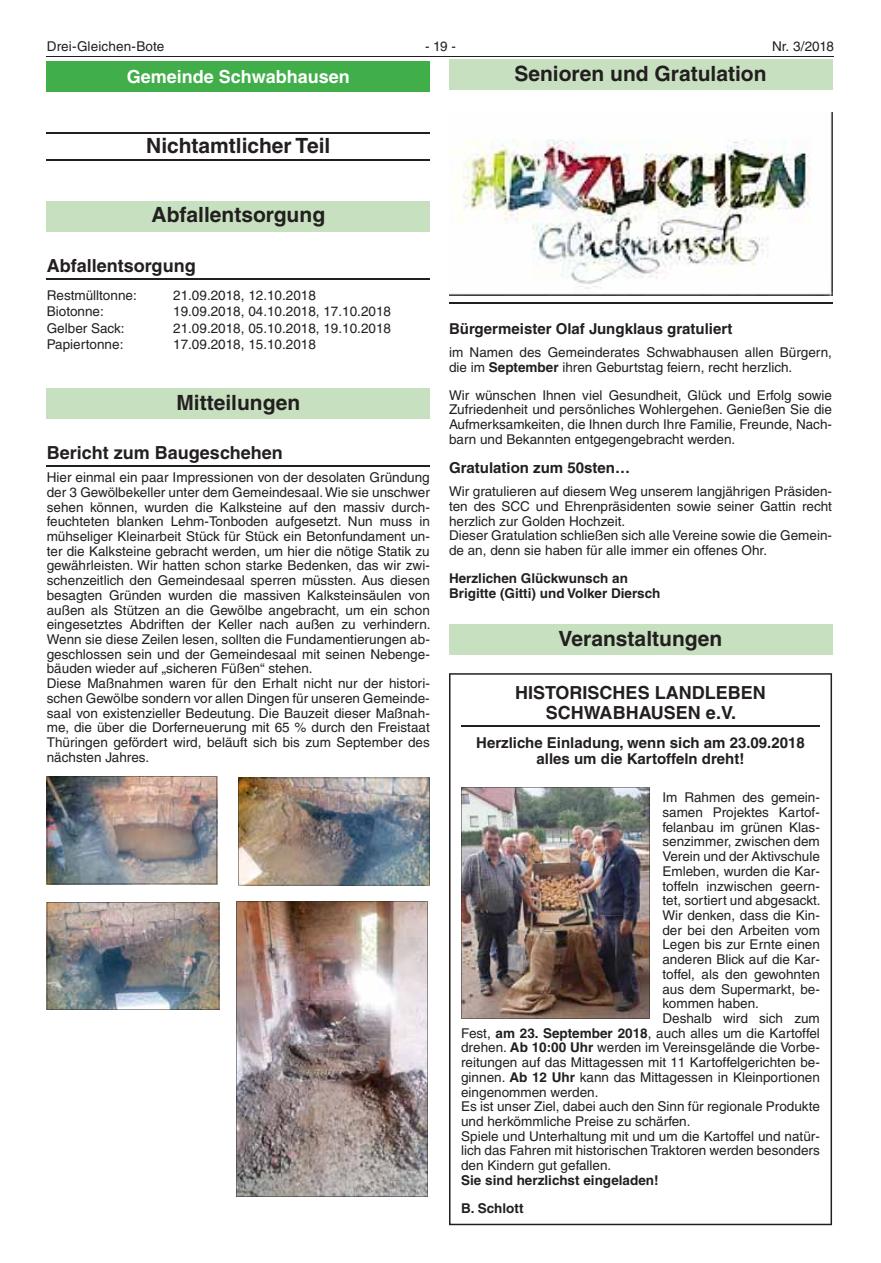
<style>
.page{position:relative;width:881px;height:1263px;background:#fff}
.page>*{position:absolute;margin:0;border:0;box-sizing:border-box;transform-origin:0 0}
.t1{font:700 21px "Helvetica LT";color:#231f20}
.t2{font:700 18px/19.6px "Helvetica LT";color:#231f20;text-align:center}
.t3{font:700 18px "Helvetica LT";color:#fff}
.t4{font:700 15px/16.4px "Helvetica LT";color:#231f20;text-align:center}
.t5{font:13.5px/14.7px "Helvetica LT";color:#231f20}
.t6{font:700 13.5px/14.7px "Helvetica LT";color:#231f20}
.s1{font-weight:700}
</style>
<div class="page">
<hr style="left:47px;top:56px;width:786px;height:1px;background:#231f20">
<div style="left:449px;top:60px;width:382px;height:30px;background:#c7e0bf"></div>
<hr style="left:449px;top:302px;width:382px;height:2px;background:#231f20">
<div style="left:449px;top:625px;width:382px;height:30px;background:#c7e0bf"></div>
<img style="left:449px;top:112px;width:382px;height:184px">
<svg style="left:449px;top:673px;width:382px;height:552px"></svg>
<img style="left:461px;top:787px;width:188px;height:231px">
<div style="left:47px;top:62px;width:382px;height:30px;background:#40ae49"></div>
<hr style="left:47px;top:132px;width:382px;height:2px;background:#231f20">
<hr style="left:47px;top:159px;width:382px;height:2px;background:#231f20">
<div style="left:47px;top:201px;width:382px;height:30px;background:#c7e0bf"></div>
<hr style="left:47px;top:278px;width:382px;height:2px;background:#231f20">
<div style="left:47px;top:388px;width:382px;height:30px;background:#c7e0bf"></div>
<hr style="left:47px;top:465px;width:382px;height:2px;background:#231f20">
<img style="left:47px;top:776px;width:170px;height:108px">
<img style="left:238px;top:778px;width:191px;height:107px">
<img style="left:47px;top:902px;width:172px;height:108px">
<img style="left:236px;top:901px;width:191px;height:296px">
<p class="t5" style="left:47px;top:39px;width:119px">Drei-Gleichen-Bote</p>
<p class="t5" style="left:425px;top:39px;width:32px">- 19 -</p>
<p class="t5" style="left:771px;top:39px;width:63px">Nr. 3/2018</p>
<h1 class="t1" style="left:514px;top:61px;width:254px">Senioren und Gratulation</h1>
<h2 class="t3" style="left:127px;top:66px;width:224px">Gemeinde Schwabhausen</h2>
<h1 class="t1" style="left:146px;top:133px;width:186px">Nichtamtlicher Teil</h1>
<h1 class="t1" style="left:151px;top:202px;width:175px">Abfallentsorgung</h1>
<h2 class="t2" style="left:47px;top:255px;width:150px">Abfallentsorgung</h2>
<p class="t5" style="left:47px;top:288px;width:91px">Restmülltonne:</p>
<p class="t5" style="left:173px;top:288px;width:144px">21.09.2018, 12.10.2018</p>
<p class="t5" style="left:47px;top:304px;width:59px">Biotonne:</p>
<p class="t5" style="left:173px;top:304px;width:219px">19.09.2018, 04.10.2018, 17.10.2018</p>
<p class="t5" style="left:47px;top:321px;width:79px">Gelber Sack:</p>
<p class="t5" style="left:173px;top:321px;width:219px">21.09.2018, 05.10.2018, 19.10.2018</p>
<p class="t5" style="left:47px;top:337px;width:78px">Papiertonne:</p>
<p class="t5" style="left:173px;top:337px;width:144px">17.09.2018, 15.10.2018</p>
<h1 class="t1" style="left:176px;top:389px;width:125px">Mitteilungen</h1>
<h2 class="t2" style="left:47px;top:442px;width:237px">Bericht zum Baugeschehen</h2>
<p class="t5" style="left:47px;top:470px;width:385px">Hier einmal ein paar Impressionen von der desolaten Gründung der 3 Gewölbekeller unter dem Gemeindesaal. Wie sie unschwer sehen können, wurden die Kalksteine auf den massiv durch&shy;feuchteten blanken Lehm-Tonboden aufgesetzt. Nun muss in mühseliger Kleinarbeit Stück für Stück ein Betonfundament un&shy;ter die Kalksteine gebracht werden, um hier die nötige Statik zu gewährleisten. Wir hatten schon starke Bedenken, das wir zwi&shy;schenzeitlich den Gemeindesaal sperren müssten. Aus diesen besagten Gründen wurden die massiven Kalksteinsäulen von außen als Stützen an die Gewölbe angebracht, um ein schon eingesetztes Abdriften der Keller nach außen zu verhindern.<br>Wenn sie diese Zeilen lesen, sollten die Fundamentierungen ab&shy;geschlossen sein und der Gemeindesaal mit seinen Nebenge&shy;bäuden wieder auf „sicheren Füßen“ stehen.<br>Diese Maßnahmen waren für den Erhalt nicht nur der histori&shy;schen Gewölbe sondern vor allen Dingen für unseren Gemeinde&shy;saal von existenzieller Bedeutung. Die Bauzeit dieser Maßnah&shy;me, die über die Dorferneuerung mit 65 % durch den Freistaat Thüringen gefördert wird, beläuft sich bis zum September des nächsten Jahres.</p>
<p class="t4" style="left:449px;top:320px;width:285px">Bürgermeister Olaf Jungklaus gratuliert</p>
<p class="t5" style="left:449px;top:345px;width:384px">im Namen des Gemeinderates Schwabhausen allen Bürgern, die im <span class="s1">September</span> ihren Geburtstag feiern, recht herzlich.</p>
<p class="t5" style="left:449px;top:388px;width:384px;text-align:justify">Wir wünschen Ihnen viel Gesundheit, Glück und Erfolg sowie Zufriedenheit und persönliches Wohlergehen. Genießen Sie die Aufmerksamkeiten, die Ihnen durch Ihre Familie, Freunde, Nach&shy;barn und Bekannten entgegengebracht werden.</p>
<p class="t4" style="left:449px;top:459px;width:182px">Gratulation zum 50sten…</p>
<p class="t5" style="left:449px;top:484px;width:384px">Wir gratulieren auf diesem Weg unserem langjährigen Präsiden&shy;ten des SCC und Ehrenpräsidenten sowie seiner Gattin recht herzlich zur Golden Hochzeit.<br>Dieser Gratulation schließen sich alle Vereine sowie die Gemein&shy;de an, denn sie haben für alle immer ein offenes Ohr.</p>
<p class="t6" style="left:449px;top:571px;width:213px">Herzlichen Glückwunsch an<br>Brigitte (Gitti) und Volker Diersch</p>
<h1 class="t1" style="left:558px;top:626px;width:165px">Veranstaltungen</h1>
<h2 class="t2" style="left:515px;top:683px;width:252px">HISTORISCHES LANDLEBEN<br>SCHWABHAUSEN e.V.</h2>
<p class="t4" style="left:476px;top:734px;width:330px">Herzliche Einladung, wenn sich am 23.09.2018 alles um die Kartoffeln dreht!</p>
<p class="t5" style="left:662px;top:790px;width:159px">Im Rahmen des gemein-</p>
<p class="t5" style="left:662px;top:805px;width:159px">samen Projektes Kartof-</p>
<p class="t5" style="left:662px;top:819px;width:159px">felanbau im grünen Klas-</p>
<p class="t5" style="left:662px;top:834px;width:159px">senzimmer, zwischen dem</p>
<p class="t5" style="left:662px;top:849px;width:159px">Verein und der Aktivschule</p>
<p class="t5" style="left:662px;top:864px;width:159px">Emleben, wurden die Kar-</p>
<p class="t5" style="left:662px;top:878px;width:159px">toffeln inzwischen geern-</p>
<p class="t5" style="left:662px;top:893px;width:160px">tet, sortiert und abgesackt.</p>
<p class="t5" style="left:662px;top:908px;width:159px">Wir denken, dass die Kin-</p>
<p class="t5" style="left:662px;top:922px;width:159px">der bei den Arbeiten vom</p>
<p class="t5" style="left:662px;top:937px;width:159px">Legen bis zur Ernte einen</p>
<p class="t5" style="left:662px;top:952px;width:159px">anderen Blick auf die Kar-</p>
<p class="t5" style="left:662px;top:967px;width:159px">toffel, als den gewohnten</p>
<p class="t5" style="left:662px;top:981px;width:159px">aus dem Supermarkt, be-</p>
<p class="t5" style="left:662px;top:996px;width:98px">kommen haben.</p>
<p class="t5" style="left:662px;top:1011px;width:159px">Deshalb wird sich zum</p>
<p class="t5" style="left:461px;top:1025px;width:360px">Fest, <span class="s1">am 23. September 2018</span>, auch alles um die Kartoffel</p>
<p class="t5" style="left:461px;top:1040px;width:360px">drehen. <span class="s1">Ab 10:00 Uhr</span> werden im Vereinsgelände die Vorbe-</p>
<p class="t5" style="left:461px;top:1055px;width:360px">reitungen auf das Mittagessen mit 11 Kartoffelgerichten be-</p>
<p class="t5" style="left:461px;top:1070px;width:360px">ginnen. <span class="s1">Ab 12 Uhr</span> kann das Mittagessen in Kleinportionen</p>
<p class="t5" style="left:461px;top:1084px;width:139px">eingenommen werden.</p>
<p class="t5" style="left:461px;top:1099px;width:360px">Es ist unser Ziel, dabei auch den Sinn für regionale Produkte</p>
<p class="t5" style="left:461px;top:1114px;width:231px">und herkömmliche Preise zu schärfen.</p>
<p class="t5" style="left:461px;top:1128px;width:360px">Spiele und Unterhaltung mit und um die Kartoffel und natür-</p>
<p class="t5" style="left:461px;top:1143px;width:360px">lich das Fahren mit historischen Traktoren werden besonders</p>
<p class="t5" style="left:461px;top:1158px;width:152px">den Kindern gut gefallen.</p>
<p class="t6" style="left:461px;top:1166px;width:199px;line-height:28.2px">Sie sind herzlichst eingeladen!<br>B. Schlott</p>
</div>
